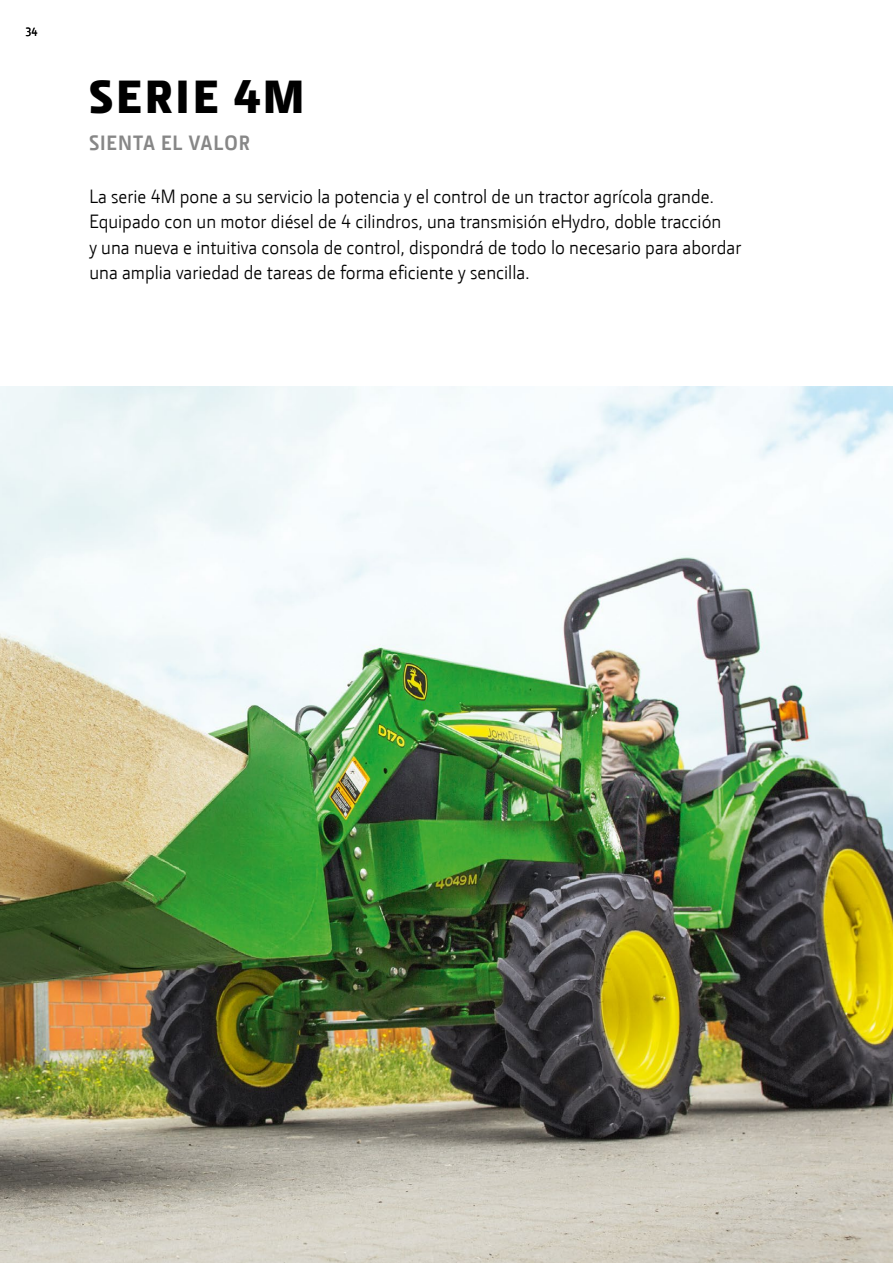
<style>
.page{position:relative;width:893px;height:1263px;background:#fff}
.page>*{position:absolute;margin:0;border:0;box-sizing:border-box;transform-origin:0 0}
.Headline_Small{font:900 48px "Section";letter-spacing:.075em;color:#000}
.Subline{font:700 21px "JD Sans";letter-spacing:.05em;color:#878787}
.Introduction{font:19.5px/25.5px "JD Sans";color:#000}
.Pagenumber_left{font:12px "JD Sans";color:#000}
</style>
<div class="page">
<img style="left:0;top:387px;width:893px;height:876px">
<p class="Pagenumber_left" style="left:26px;top:24px;width:14px">34</p>
<p class="Headline_Small" style="left:89px;top:66px;width:216px">SERIE 4M</p>
<p class="Subline" style="left:89px;top:129px;width:162px">SIENTA EL VALOR</p>
<p class="Introduction" style="left:89px;top:183px;width:653px">La serie 4M pone a su servicio la potencia y el control de un tractor agrícola grande.<br>Equipado con un motor diésel de 4 cilindros, una transmisión eHydro, doble tracción<br>y una nueva e intuitiva consola de control, dispondrá de todo lo necesario para abordar una amplia variedad de tareas de forma eficiente y sencilla.</p>
</div>
